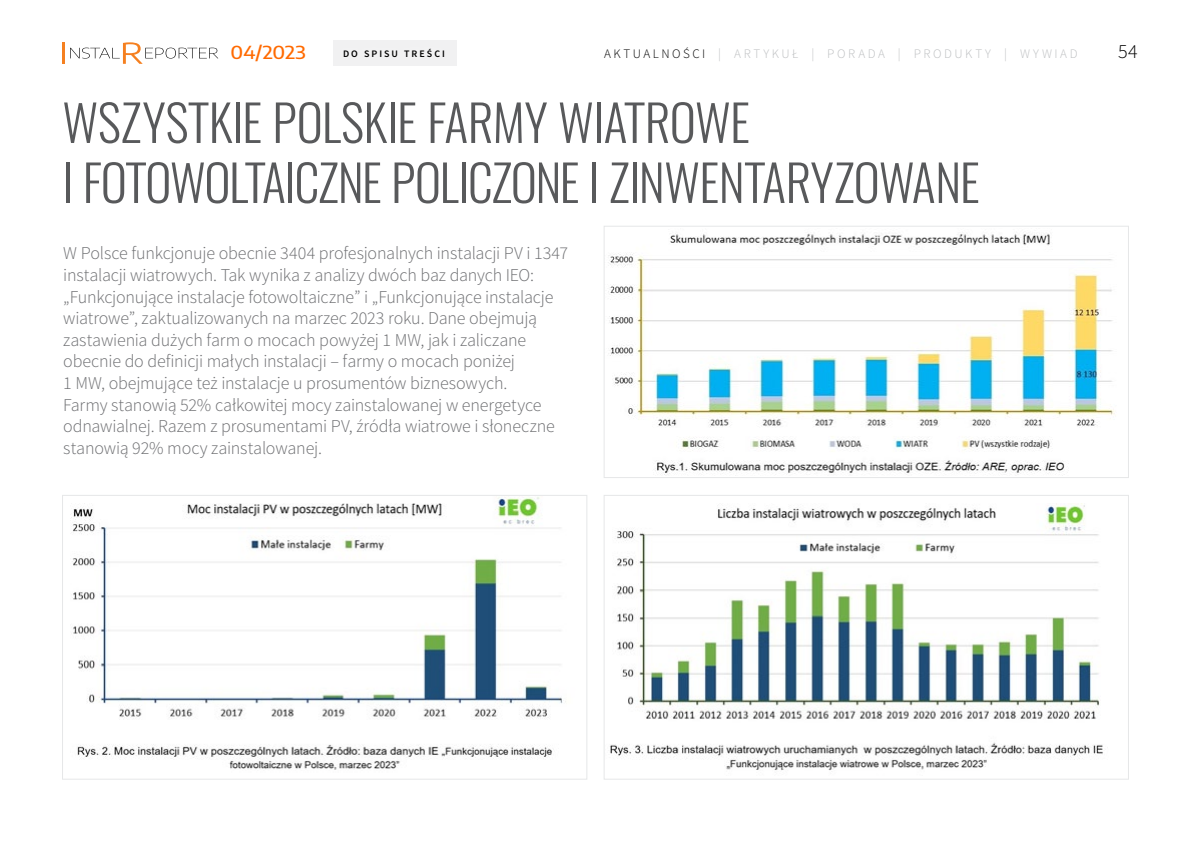
<style>
.page{position:relative;width:1191px;height:842px;background:#fff}
.page>*{position:absolute;margin:0;border:0;box-sizing:border-box;transform-origin:0 0}
.t1{font:300 50px/60px "Oswald";letter-spacing:-.015em;color:#58595b}
.t2{font:300 20px "Source Sans Pro";color:#000}
.t3{font:300 18px/21.6px "Source Sans Pro";letter-spacing:-.01em;color:#6d6e71}
.t4{font:500 18px "Encode Sans";letter-spacing:-.005em;color:#ff6a00;scale:1.11 1}
.t5{font:300 13px "Source Sans Pro";letter-spacing:.195em;color:#bcbec0}
.t6{font:600 9.9px "Source Sans Pro";letter-spacing:.205em;color:#000}
.s1{color:#000}
</style>
<div class="page">
<hr style="left:62px;top:43px;width:3px;height:21px;background:#f58020">
<svg style="left:70px;top:42px;width:148px;height:22px"></svg>
<div style="left:333px;top:41px;width:123px;height:25px;background:#f1f1f2"></div>
<img style="left:608px;top:233px;width:507px;height:243px">
<div style="left:604px;top:226px;width:524px;height:252px;border:1px solid #e6e7e8"></div>
<img style="left:71px;top:497px;width:495px;height:273px">
<div style="left:62px;top:495px;width:525px;height:284px;border:1px solid #e6e7e8"></div>
<img style="left:610px;top:504px;width:493px;height:266px">
<div style="left:604px;top:495px;width:524px;height:284px;border:1px solid #e6e7e8"></div>
<p class="t4" style="left:230px;top:40px;width:69px">04/2023</p>
<p class="t6" style="left:343px;top:47px;width:103px">DO SPISU TREŚCI</p>
<p class="t5" style="left:604px;top:46px;width:459px"><span class="s1">AKTUALNOŚCI</span> | ARTYKUŁ | PORADa | PRODUKTY | wywiad</p>
<p class="t2" style="left:1118px;top:39px;width:21px">54</p>
<h1 class="t1" style="left:62px;top:93px;width:919px">WSZYSTKIE POLSKIE FARMY WIATROWE<br>I FOTOWOLTAICZNE POLICZONE I ZINWENTARYZOWANE</h1>
<p class="t3" style="left:63px;top:243px;width:506px">W Polsce funkcjonuje obecnie 3404 profesjonalnych instalacji PV i 1347 instalacji wiatrowych. Tak wynika z analizy dwóch baz danych IEO: „Funkcjonujące instalacje fotowoltaiczne” i „Funkcjonujące instalacje wiatrowe”, zaktualizowanych na marzec 2023 roku. Dane obejmują zastawienia dużych farm o mocach powyżej 1 MW, jak i zaliczane obecnie do definicji małych instalacji – farmy o mocach poniżej<br>1 MW, obejmujące też instalacje u prosumentów biznesowych.<br>Farmy stanowią 52% całkowitej mocy zainstalowanej w energetyce odnawialnej. Razem z prosumentami PV, źródła wiatrowe i słoneczne stanowią 92% mocy zainstalowanej.</p>
</div>
